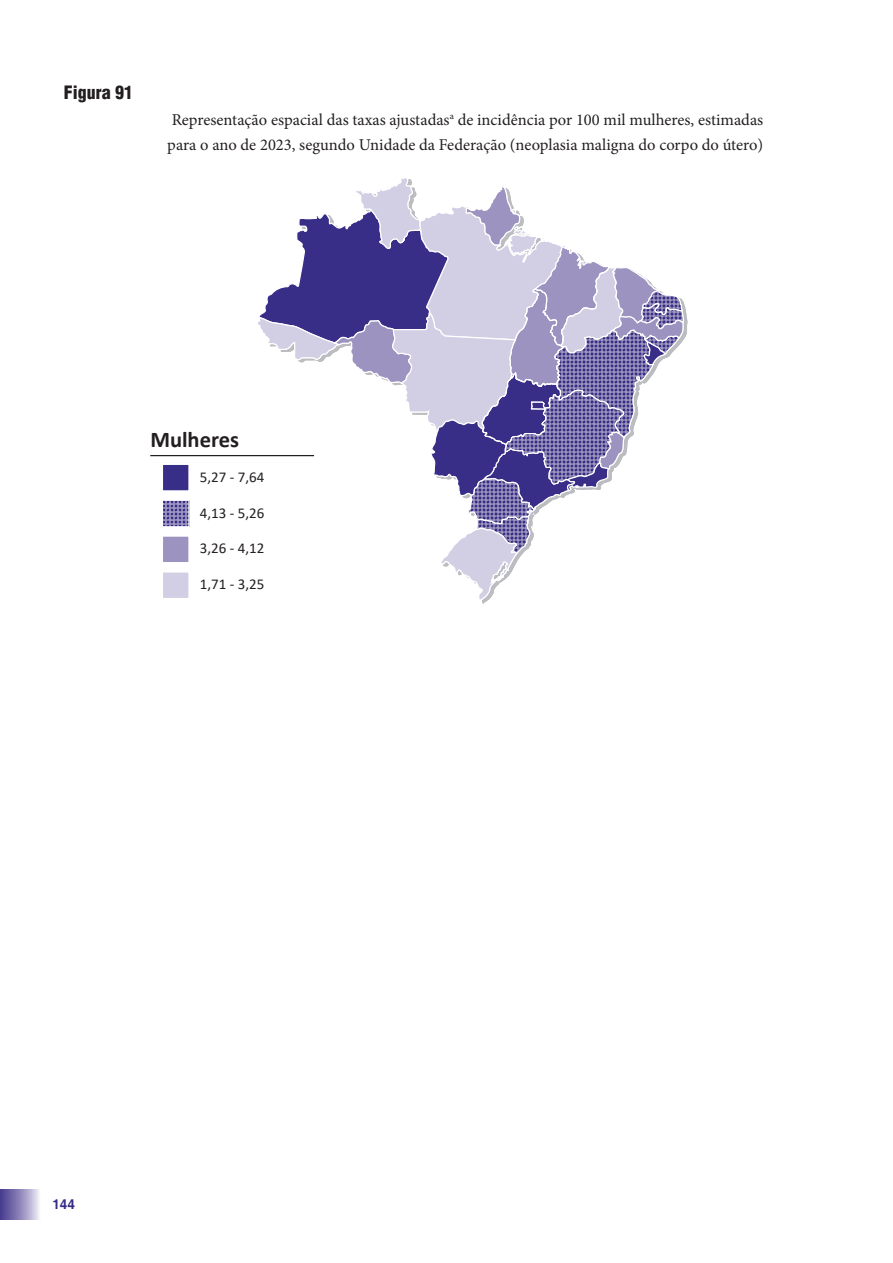
<style>
.page{position:relative;width:893px;height:1263px;background:#fff}
.page>*{position:absolute;margin:0;border:0;box-sizing:border-box;transform-origin:0 0}
.t1{font:700 22.5px "Calibri";color:#231f20}
.t2{font:900 condensed 18px "Helvetica";color:#231f20}
.t3{font:16.5px/25.5px "Minion Pro";color:#231f20}
.t4{font:15px "Calibri";color:#231f20}
.t5{font:700 13.5px "Helvetica";color:#372d88}
</style>
<div class="page">
<div style="left:0;top:1189px;width:40px;height:31px;background:linear-gradient(to right,#3f3288,#e5e2f0)"></div>
<svg style="left:257px;top:178px;width:431px;height:426px"></svg>
<hr style="left:150px;top:455px;width:164px;height:1px;background:#231f20">
<div style="left:162px;top:464px;width:27px;height:27px;background:#382d87"></div>
<div style="left:162px;top:464px;width:28px;height:27px;border:1px solid #fff"></div>
<div style="left:162px;top:572px;width:27px;height:26px;background:#d2cee4"></div>
<div style="left:162px;top:571px;width:28px;height:28px;border:1px solid #fff"></div>
<div style="left:162px;top:536px;width:27px;height:27px;background:#9d93c1"></div>
<div style="left:162px;top:535px;width:28px;height:28px;border:1px solid #fff"></div>
<svg style="left:164px;top:502px;width:24px;height:23px"></svg>
<div style="left:162px;top:500px;width:28px;height:27px;border:1px solid #fff"></div>
<p class="t2" style="left:64px;top:81px;width:71px">Figura 91</p>
<p class="t3" style="left:167px;top:107px;width:597px">Representação espacial das taxas ajustadas<sup>a</sup> de incidência por 100 mil mulheres, estimadas para o ano de 2023, segundo Unidade da Federação (neoplasia maligna do corpo do útero)</p>
<h1 class="t1" style="left:150px;top:424px;width:90px">Mulheres</h1>
<p class="t4" style="left:200px;top:467px;width:66px">5,27 - 7,64</p>
<p class="t4" style="left:200px;top:502px;width:66px">4,13 - 5,26</p>
<p class="t4" style="left:200px;top:538px;width:66px">3,26 - 4,12</p>
<p class="t4" style="left:200px;top:573px;width:66px">1,71 - 3,25</p>
<p class="t5" style="left:52px;top:1196px;width:24px">144</p>
</div>
